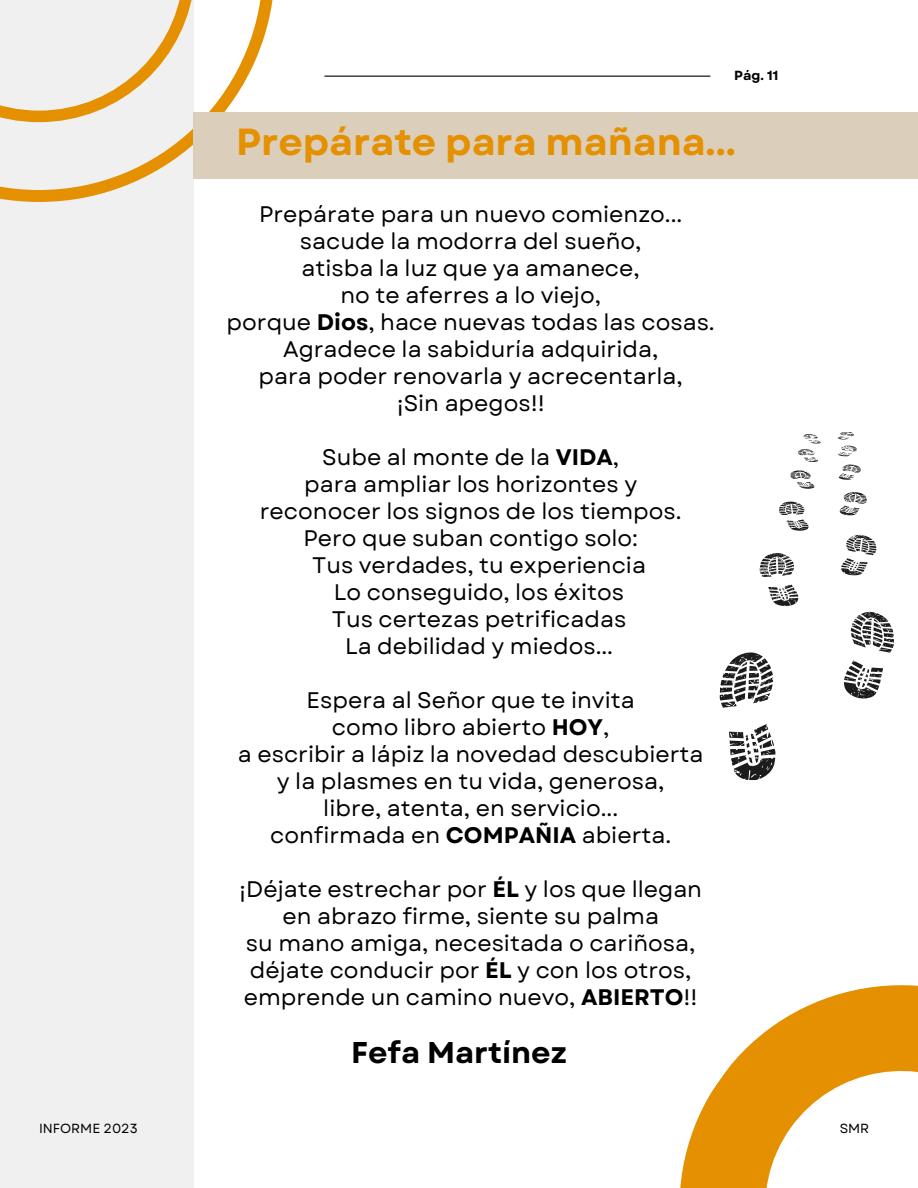
<style>
.page{position:relative;width:918px;height:1188px;background:#fff}
.page>*{position:absolute;margin:0;border:0;box-sizing:border-box;transform-origin:0 0}
.t1{font:700 37.65px "Garet";color:#e59000}
.t2{font:700 30px "Garet";color:#000}
.t3{font:22.5px/27px "Garet";color:#000;text-align:center}
.t4{font:13.2px "Garet";color:#000}
.t5{font:700 13.2px "Garet";color:#000}
.s1{font-weight:700}
</style>
<div class="page">
<div style="left:0;top:0;width:194px;height:1188px;background:#f0f0f0"></div>
<svg style="left:0;top:0;width:274px;height:202px"></svg>
<hr style="left:324px;top:76px;width:386px;height:1px;background:#000">
<svg style="left:680px;top:985px;width:238px;height:203px"></svg>
<svg style="left:719px;top:432px;width:175px;height:348px"></svg>
<div style="left:194px;top:112px;width:724px;height:66px;background:#dbceba"></div>
<p class="t4" style="left:39px;top:1119px;width:100px">INFORME 2023</p>
<p class="t5" style="left:734px;top:66px;width:46px">Pág. 11</p>
<p class="t1" style="left:236px;top:115px;width:501px">Prepárate para mañana...</p>
<h1 class="t3" style="left:227px;top:201px;width:490px">Prepárate para un nuevo comienzo... sacude la modorra del sueño,<br>atisba la luz que ya amanece,<br>no te aferres a lo viejo,<br>porque <span class="s1">Dios</span>, hace nuevas todas las cosas.<br>Agradece la sabiduría adquirida,<br>para poder renovarla y acrecentarla,<br>¡Sin apegos!!</h1>
<h3 class="t3" style="left:322px;top:444px;width:298px">Sube al monte de la <span class="s1">VIDA</span>,</h3>
<h3 class="t3" style="left:304px;top:471px;width:334px">para ampliar los horizontes y</h3>
<h3 class="t3" style="left:260px;top:498px;width:423px">reconocer los signos de los tiempos.</h3>
<h3 class="t3" style="left:303px;top:525px;width:336px">Pero que suban contigo solo:</h3>
<h3 class="t3" style="left:312px;top:552px;width:335px">Tus verdades, tu experiencia</h3>
<h3 class="t3" style="left:334px;top:579px;width:292px">Lo conseguido, los éxitos</h3>
<h3 class="t3" style="left:332px;top:606px;width:296px">Tus certezas petrificadas</h3>
<h3 class="t3" style="left:345px;top:633px;width:269px">La debilidad y miedos...</h3>
<h3 class="t3" style="left:238px;top:687px;width:467px">Espera al Señor que te invita<br>como libro abierto <span class="s1">HOY</span>,<br>a escribir a lápiz la novedad descubierta y la plasmes en tu vida, generosa,<br>libre, atenta, en servicio...<br>confirmada en <span class="s1">COMPAÑIA</span> abierta.</h3>
<h3 class="t3" style="left:239px;top:876px;width:464px">¡Déjate estrechar por <span class="s1">ÉL</span> y los que llegan en abrazo firme, siente su palma<br>su mano amiga, necesitada o cariñosa, déjate conducir por <span class="s1">ÉL</span> y con los otros,</h3>
<h3 class="t3" style="left:244px;top:984px;width:455px">emprende un camino nuevo, <span class="s1">ABIERTO</span>!!</h3>
<p class="t2" style="left:351px;top:1031px;width:217px">Fefa Martínez</p>
<p class="t4" style="left:840px;top:1119px;width:31px">SMR</p>
</div>
